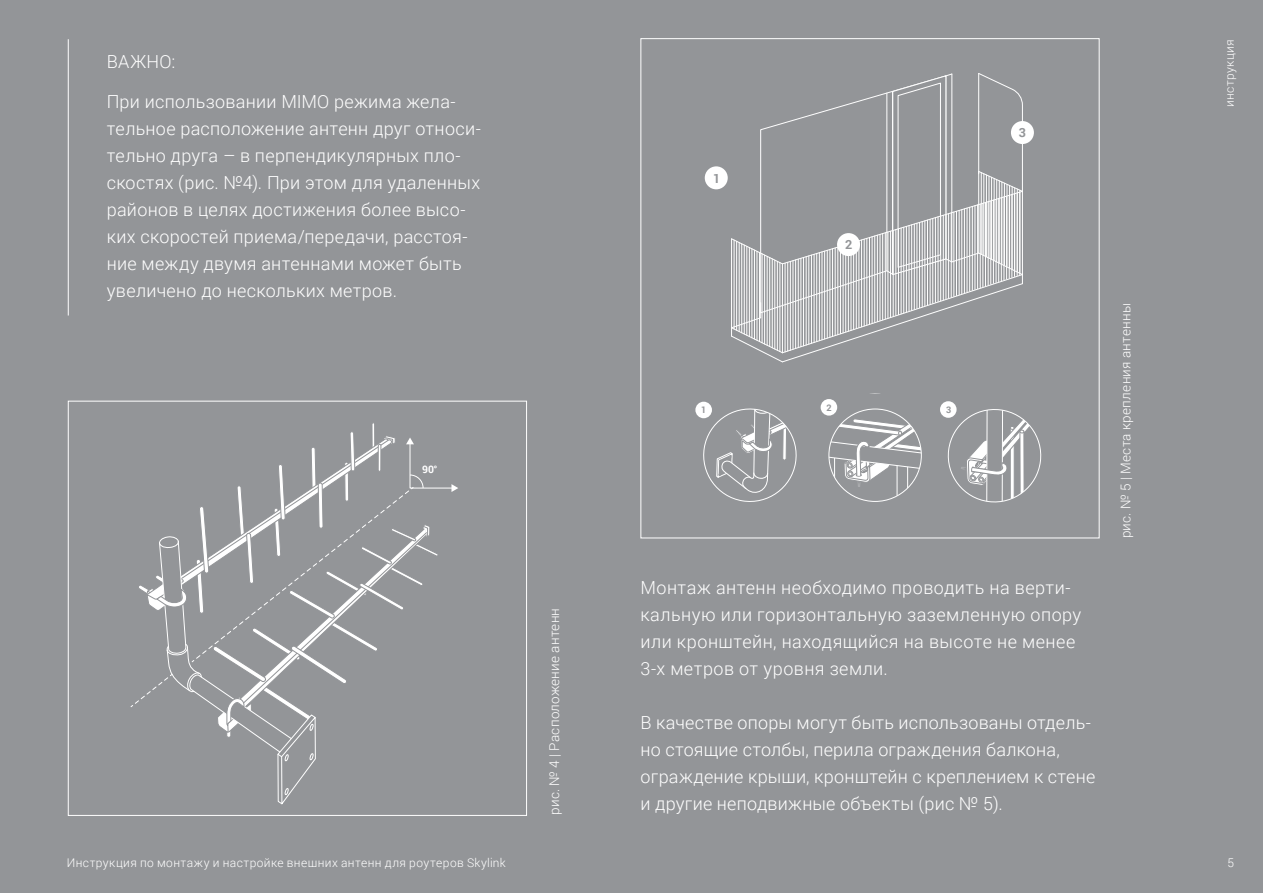
<style>
.page{position:relative;width:1263px;height:893px;background:#939598}
.page>*{position:absolute;margin:0;border:0;box-sizing:border-box;transform-origin:0 0}
.t1{font:300 18px/27px "Roboto";letter-spacing:.015em;color:#fff}
.t2{font:300 13.5px "Roboto";letter-spacing:.02em;color:#fff}
.t3{font:700 12.6px "Roboto";color:#939598}
.t4{font:300 12px "Roboto";letter-spacing:.035em;color:#fff}
.t5{font:700 10.35px "Roboto";color:#fff}
.t6{font:700 9.15px "Roboto";color:#939598}
</style>
<div class="page">
<svg style="left:130px;top:423px;width:328px;height:382px"></svg>
<svg style="left:731px;top:73px;width:292px;height:290px"></svg>
<hr style="left:978px;top:73px;width:1px;height:101px;background:#fff">
<div style="left:1011px;top:121px;width:23px;height:23px;background:#fff;border-radius:50%"></div>
<div style="left:837px;top:233px;width:23px;height:23px;background:#fff;border-radius:50%"></div>
<div style="left:705px;top:166px;width:23px;height:23px;background:#fff;border-radius:50%"></div>
<div style="left:695px;top:402px;width:17px;height:16px;background:#fff;border-radius:50%"></div>
<svg style="left:700px;top:406px;width:97px;height:96px"></svg>
<div style="left:821px;top:399px;width:16px;height:17px;background:#fff;border-radius:50%"></div>
<svg style="left:829px;top:409px;width:92px;height:92px"></svg>
<div style="left:940px;top:401px;width:16px;height:17px;background:#fff;border-radius:50%"></div>
<svg style="left:944px;top:407px;width:98px;height:96px"></svg>
<hr style="left:68px;top:39px;width:1px;height:276px;background:#fff">
<p class="t1" style="left:107px;top:48px;width:70px">ВАЖНО:</p>
<p class="t1" style="left:107px;top:88px;width:376px">При использовании MIMO режима жела&shy;тельное расположение антенн друг относи&shy;тельно друга – в перпендикулярных пло&shy;скостях (рис. №4). При этом для удаленных районов в целях достижения более высо&shy;ких скоростей приема/передачи, расстоя&shy;ние между двумя антеннами может быть увеличено до нескольких метров.</p>
<p class="t5" style="left:422px;top:464px;width:17px">90°</p>
<p class="t2" style="left:547px;top:815px;width:208px;rotate:-90deg">рис. № 4 | Расположение антенн</p>
<p class="t3" style="left:713px;top:171px;width:9px">1</p>
<p class="t3" style="left:845px;top:237px;width:9px">2</p>
<p class="t6" style="left:701px;top:404px;width:7px">1</p>
<p class="t6" style="left:826px;top:402px;width:7px">2</p>
<p class="t6" style="left:946px;top:404px;width:7px">3</p>
<p class="t3" style="left:1019px;top:125px;width:9px">3</p>
<p class="t1" style="left:640px;top:574px;width:442px">Монтаж антенн необходимо проводить на верти&shy;кальную или горизонтальную заземленную опору или кронштейн, находящийся на высоте не менее 3-х метров от уровня земли.</p>
<p class="t1" style="left:640px;top:709px;width:456px">В качестве опоры могут быть использованы отдель&shy;но стоящие столбы, перила ограждения балкона, ограждение крыши, кронштейн с креплением к стене и другие неподвижные объекты (рис № 5).</p>
<p class="t2" style="left:1118px;top:538px;width:237px;rotate:-90deg">рис. № 5 | Места крепления антенны</p>
<p class="t4" style="left:1223px;top:107px;width:70px;rotate:-90deg">инструкция</p>
<p class="t4" style="left:67px;top:856px;width:440px">Инструкция по монтажу и настройке внешних антенн для роутеров Skylink</p>
<p class="t4" style="left:1227px;top:856px;width:8px">5</p>
</div>
